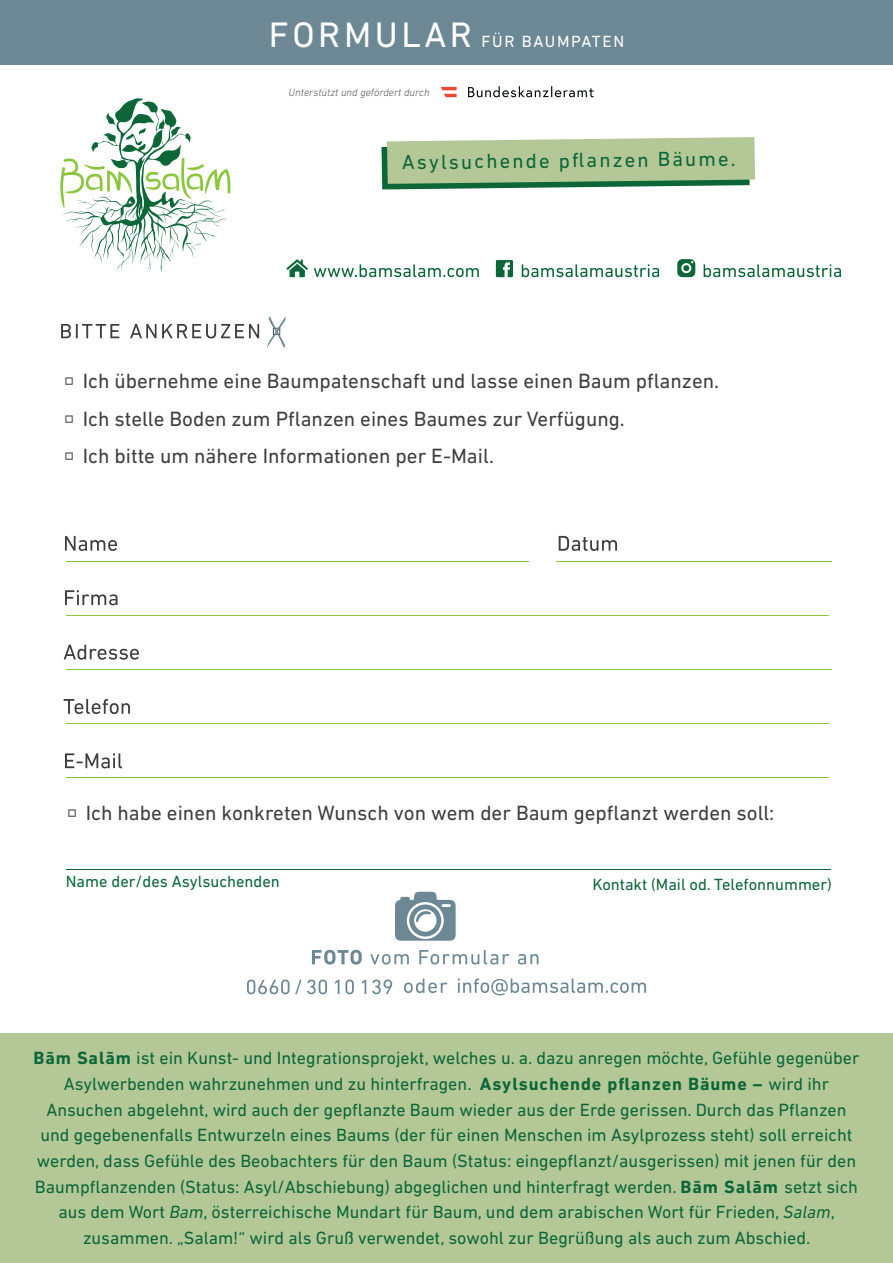
<style>
.page{position:relative;width:893px;height:1263px;background:#fff}
.page>*{position:absolute;margin:0;border:0;box-sizing:border-box;transform-origin:0 0}
.t1{font:21px/37.5px "DIN Next LT Pro";color:#3e3e3f}
.t2{font:20.7px "DIN Next LT Pro";color:#0c6638}
.t3{font:18px/25.7px "DIN Next LT Pro";color:#0c6638;text-align:center}
.t4{font:16.5px "DIN Next LT Pro";color:#0c6638}
.t5{font:16.5px "DIN Next LT Pro";letter-spacing:.1em;color:#fff}
.t6{font:italic 300 10.95px "DIN Next LT Pro";color:#4f5152}
.s1{font-size:36px}
.s2{font-weight:700}
.s3{font-style:italic}
</style>
<div class="page">
<div style="left:0;top:0;width:893px;height:64px;background:#6d8895"></div>
<svg style="left:468px;top:86px;width:126px;height:11px"></svg>
<svg style="left:441px;top:87px;width:16px;height:10px"></svg>
<svg style="left:60px;top:98px;width:170px;height:174px"></svg>
<svg style="left:286px;top:259px;width:22px;height:18px"></svg>
<svg style="left:314px;top:264px;width:165px;height:13px"></svg>
<svg style="left:496px;top:260px;width:17px;height:17px"></svg>
<svg style="left:522px;top:264px;width:137px;height:13px"></svg>
<svg style="left:677px;top:259px;width:18px;height:18px"></svg>
<svg style="left:704px;top:264px;width:137px;height:13px"></svg>
<svg style="left:381px;top:137px;width:374px;height:52px;background:#a6c193"></svg>
<svg style="left:61px;top:324px;width:58px;height:14px"></svg>
<svg style="left:130px;top:324px;width:129px;height:14px"></svg>
<svg style="left:267px;top:316px;width:19px;height:32px"></svg>
<svg style="left:559px;top:536px;width:58px;height:15px"></svg>
<svg style="left:65px;top:536px;width:52px;height:15px"></svg>
<svg style="left:65px;top:590px;width:53px;height:15px"></svg>
<svg style="left:64px;top:645px;width:75px;height:15px"></svg>
<svg style="left:64px;top:699px;width:66px;height:15px"></svg>
<svg style="left:65px;top:753px;width:57px;height:15px"></svg>
<hr style="left:556px;top:561px;width:275px;height:1px;background:#8bc63e">
<hr style="left:66px;top:561px;width:462px;height:1px;background:#8bc63e">
<hr style="left:66px;top:615px;width:763px;height:1px;background:#8bc63e">
<hr style="left:66px;top:669px;width:766px;height:1px;background:#8bc63e">
<hr style="left:66px;top:723px;width:763px;height:1px;background:#8bc63e">
<hr style="left:66px;top:777px;width:763px;height:1px;background:#8bc63e">
<hr style="left:66px;top:869px;width:764px;height:1px;background:#0c6638">
<div style="left:0;top:1033px;width:893px;height:230px;background:#b3c896"></div>
<svg style="left:395px;top:892px;width:61px;height:49px"></svg>
<svg style="left:458px;top:978px;width:188px;height:17px"></svg>
<svg style="left:247px;top:979px;width:54px;height:15px"></svg>
<svg style="left:307px;top:979px;width:20px;height:15px"></svg>
<svg style="left:335px;top:980px;width:4px;height:14px"></svg>
<svg style="left:345px;top:979px;width:9px;height:15px"></svg>
<svg style="left:362px;top:980px;width:4px;height:14px"></svg>
<svg style="left:372px;top:979px;width:20px;height:15px"></svg>
<svg style="left:312px;top:950px;width:50px;height:14px"></svg>
<svg style="left:370px;top:954px;width:39px;height:10px"></svg>
<svg style="left:419px;top:950px;width:90px;height:14px"></svg>
<svg style="left:518px;top:954px;width:20px;height:10px"></svg>
<svg style="left:404px;top:978px;width:43px;height:15px"></svg>
<p class="t5" style="left:269px;top:32px;width:357px"><span class="s1">FORMULAR</span> FÜR BAUMPATEN</p>
<p class="t6" style="left:289px;top:86px;width:143px">Unterstützt und gefördert durch</p>
<p class="t2" style="left:402px;top:151px;width:335px;rotate:-1deg">Asylsuchende pfl anzen Bäume.</p>
<p class="t1" style="left:83px;top:362px;width:638px">Ich übernehme eine Baumpatenschaft und lasse einen Baum pflanzen.<br>Ich stelle Boden zum Pflanzen eines Baumes zur Verfügung.<br>Ich bitte um nähere Informationen per E-Mail.</p>
<p class="t1" style="left:86px;top:794px;width:690px">Ich habe einen konkreten Wunsch von wem der Baum gepflanzt werden soll:</p>
<p class="t4" style="left:66px;top:872px;width:216px">Name der/des Asylsuchenden</p>
<p class="t4" style="left:592px;top:875px;width:241px">Kontakt (Mail od. Telefonnummer)</p>
<p class="t3" style="left:33px;top:1045px;width:827px"><span class="s2">Bām Salām</span> ist ein Kunst- und Integrationsprojekt, welches u. a. dazu anregen möchte, Gefühle gegenüber Asylwerbenden wahrzunehmen und zu hinterfragen. <span class="s2">Asylsuchende pflanzen Bäume –</span> wird ihr Ansuchen abgelehnt, wird auch der gepflanzte Baum wieder aus der Erde gerissen. Durch das Pflanzen und gegebenenfalls Entwurzeln eines Baums (der für einen Menschen im Asylprozess steht) soll erreicht werden, dass Gefühle des Beobachters für den Baum (Status: eingepflanzt/ausgerissen) mit jenen für den Baumpflanzenden (Status: Asyl/Abschiebung) abgeglichen und hinterfragt werden. <span class="s2">Bām Salām</span> setzt sich aus dem Wort <span class="s3">Bam</span>, österreichische Mundart für Baum, und dem arabischen Wort für Frieden, <span class="s3">Salam</span>, zusammen. „Salam!“ wird als Gruß verwendet, sowohl zur Begrüßung als auch zum Abschied.</p>
</div>
